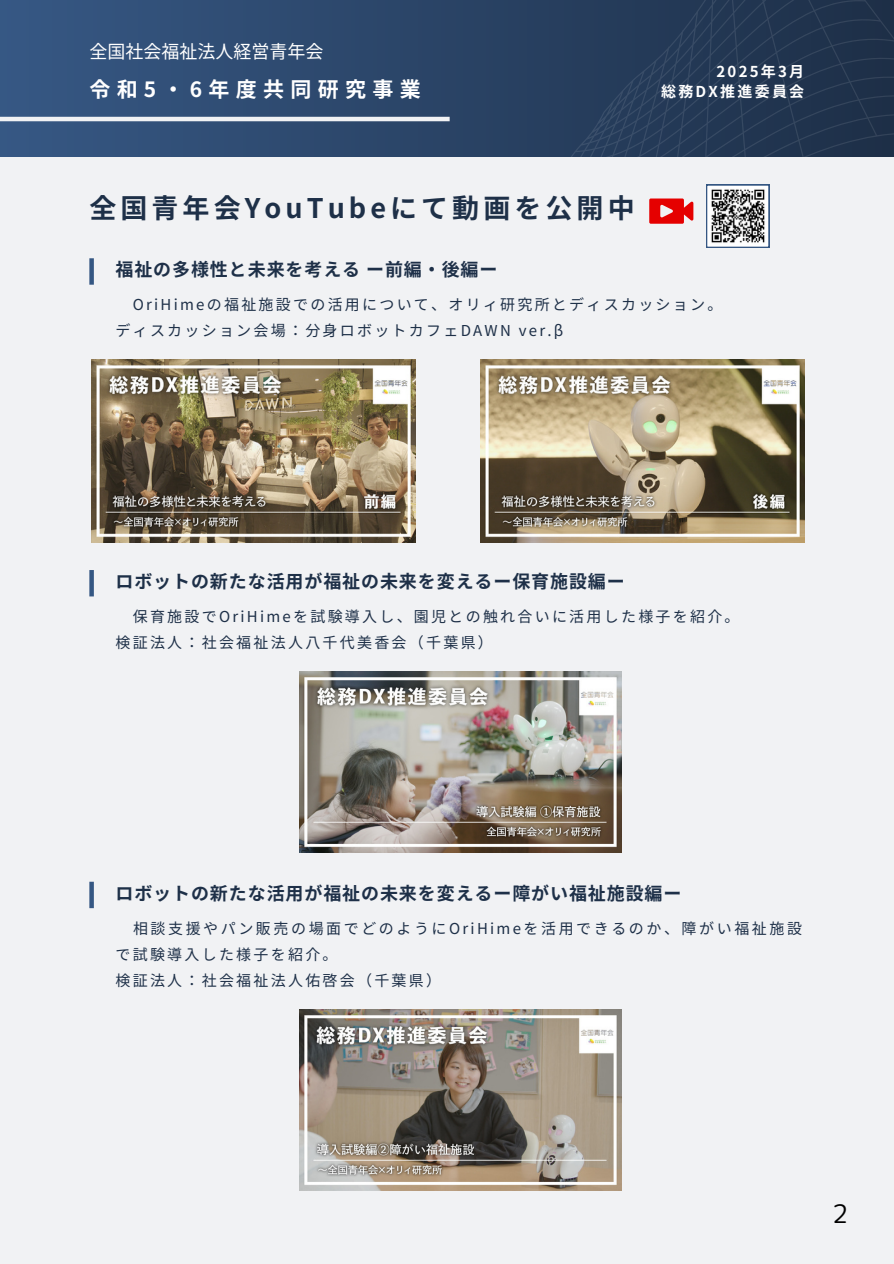
<style>
.page{position:relative;width:894px;height:1264px;background:#fff}
.page>*{position:absolute;margin:0;border:0;box-sizing:border-box;transform-origin:0 0}
.t1{font:700 27px "Noto Sans JP";letter-spacing:.15em;color:#1e3048}
.t2{font:25.5px "rounded mplus 1 p regular";color:#000}
.t3{font:700 21px "Noto Sans JP";letter-spacing:.3em;color:#fff}
.t4{font:700 18px "Noto Sans JP";letter-spacing:.05em;color:#1e3048}
.t5{font:18px "Noto Sans CJ Ksc";color:#fff}
.t6{font:15px "Noto Sans JP";letter-spacing:.15em;color:#1e3048}
.t7{font:15px/25.8px "Noto Sans JP";letter-spacing:.17em;color:#1e3048}
.t8{font:700 15px "Noto Sans JP";letter-spacing:.15em;color:#fff}
</style>
<div class="page">
<div style="left:0;top:0;width:893px;height:1263px;background:#f1f2f4"></div>
<svg style="left:0;top:0;width:526px;height:156px;background:#2f4c72"></svg>
<svg style="left:526px;top:0;width:367px;height:156px;background:#243854"></svg>
<hr style="left:0;top:117px;width:449px;height:4px;background:#f1f2f4">
<div style="left:89px;top:258px;width:5px;height:27px;background:#355783"></div>
<div style="left:89px;top:570px;width:5px;height:26px;background:#355783"></div>
<div style="left:89px;top:881px;width:5px;height:27px;background:#355783"></div>
<img style="left:92px;top:360px;width:324px;height:182px">
<img style="left:480px;top:360px;width:324px;height:182px">
<svg style="left:706px;top:184px;width:63px;height:63px"></svg>
<svg style="left:649px;top:198px;width:44px;height:25px"></svg>
<img style="left:299px;top:671px;width:322px;height:181px">
<img style="left:299px;top:1009px;width:322px;height:181px">
<p class="t5" style="left:89px;top:37px;width:234px">全国社会福祉法人経営青年会</p>
<h3 class="t8" style="left:716px;top:59px;width:89px">2025年3月</h3>
<p class="t3" style="left:89px;top:72px;width:333px">令和5・6年度共同研究事業</p>
<h3 class="t8" style="left:661px;top:80px;width:145px">総務DX推進委員会</h3>
<h5 class="t1" style="left:89px;top:187px;width:546px">全国青年会YouTubeにて動画を公開中</h5>
<h6 class="t4" style="left:115px;top:255px;width:383px">福祉の多様性と未来を考えるー前編・後編ー</h6>
<p class="t6" style="left:133px;top:293px;width:591px">OriHimeの福祉施設での活用について、オリィ研究所とディスカッション。</p>
<p class="t6" style="left:115px;top:319px;width:449px">ディスカッション会場：分身ロボットカフェDAWN ver.β</p>
<p class="t4" style="left:115px;top:567px;width:510px">ロボットの新たな活用が福祉の未来を変えるー保育施設編ー</p>
<p class="t6" style="left:133px;top:604px;width:608px">保育施設でOriHimeを試験導入し、園児との触れ合いに活用した様子を紹介。</p>
<h4 class="t6" style="left:115px;top:630px;width:379px">検証法人：社会福祉法人八千代美香会（千葉県）</h4>
<p class="t4" style="left:115px;top:878px;width:567px">ロボットの新たな活用が福祉の未来を変えるー障がい福祉施設編ー</p>
<p class="t7" style="left:115px;top:914px;width:687px;text-indent:18px">相談支援やパン販売の場面でどのようにOriHimeを活用できるのか、障がい福祉施設で試験導入した様子を紹介。</p>
<p class="t6" style="left:115px;top:968px;width:327px">検証法人：社会福祉法人佑啓会（千葉県）</p>
<h2 class="t2" style="left:832px;top:1195px;width:17px">2</h2>
</div>
